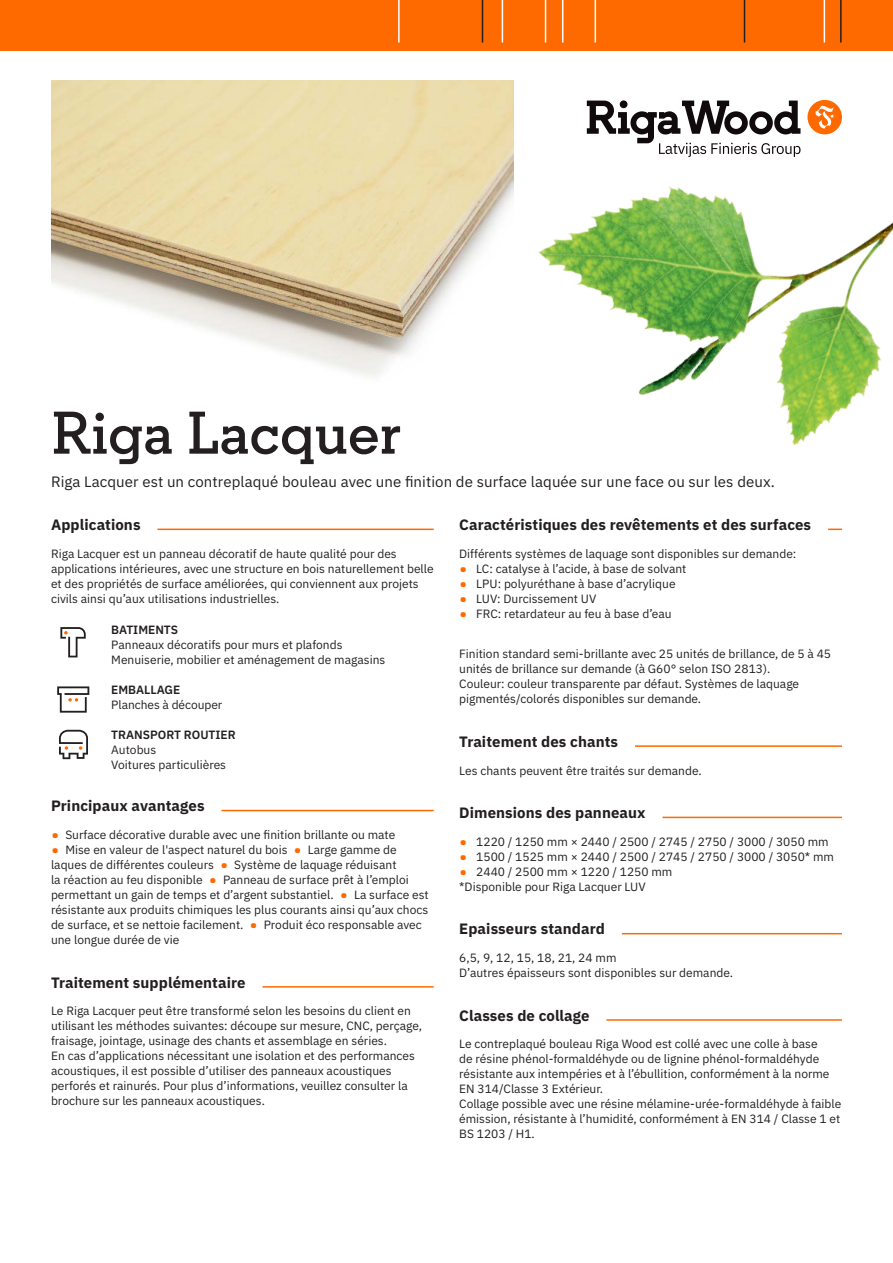
<style>
.page{position:relative;width:893px;height:1263px;background:#fff}
.page>*{position:absolute;margin:0;border:0;box-sizing:border-box;transform-origin:0 0}
.Nosaukums{font:600 60px "Regular Slab";letter-spacing:.005em;color:#231f20}
.Sadaļa{font:700 15px "IBM Plex Sans";letter-spacing:.005em;color:#231f20}
.ievadteksts{font:15px "IBM Plex Sans";letter-spacing:.005em;color:#231f20}
.pamatteksts__6{font:12px/15px "IBM Plex Sans";color:#231f20}
.pamatteksts__3{font:12px/15px "IBM Plex Sans";color:#231f20}
.tabula{font:12px "IBM Plex Sans";color:#231f20}
.Virsraksts_tabulā{font:600 12px "IBM Plex Sans";color:#231f20}
.s1{font-size:21px;color:#ff6a00}
</style>
<div class="page">
<div style="left:0;top:0;width:893px;height:51px;background:#ff6a00"></div>
<hr style="left:398px;top:0;width:2px;height:43px;background:#fff">
<img style="left:475px;top:0;width:418px;height:531px">
<hr style="left:51px;top:529px;width:383px;height:1px;background:#ff6a00">
<div style="left:51px;top:526px;width:106px;height:7px;background:#fff"></div>
<hr style="left:51px;top:810px;width:383px;height:1px;background:#ff6a00">
<div style="left:51px;top:807px;width:170px;height:7px;background:#fff"></div>
<hr style="left:51px;top:986px;width:383px;height:1px;background:#ff6a00">
<div style="left:51px;top:983px;width:212px;height:8px;background:#fff"></div>
<hr style="left:459px;top:529px;width:383px;height:1px;background:#ff6a00">
<div style="left:459px;top:526px;width:369px;height:7px;background:#fff"></div>
<hr style="left:459px;top:745px;width:383px;height:2px;background:#ff6a00">
<div style="left:459px;top:743px;width:176px;height:7px;background:#fff"></div>
<hr style="left:459px;top:817px;width:383px;height:1px;background:#ff6a00">
<div style="left:459px;top:814px;width:203px;height:7px;background:#fff"></div>
<hr style="left:459px;top:933px;width:383px;height:1px;background:#ff6a00">
<div style="left:459px;top:930px;width:163px;height:8px;background:#fff"></div>
<hr style="left:459px;top:1019px;width:383px;height:2px;background:#ff6a00">
<div style="left:459px;top:1016px;width:147px;height:8px;background:#fff"></div>
<svg style="left:60px;top:627px;width:26px;height:30px"></svg>
<svg style="left:57px;top:686px;width:32px;height:27px"></svg>
<svg style="left:59px;top:730px;width:29px;height:29px"></svg>
<img style="left:51px;top:81px;width:463px;height:303px">
<p class="Nosaukums" style="left:51px;top:396px;width:351px">Riga Lacquer</p>
<p class="ievadteksts" style="left:51px;top:470px;width:725px">Riga Lacquer est un contreplaqué bouleau avec une finition de surface laquée sur une face ou sur les deux.</p>
<p class="Sadaļa" style="left:51px;top:513px;width:91px">Applications</p>
<p class="pamatteksts__3" style="left:51px;top:545px;width:384px">Riga Lacquer est un panneau décoratif de haute qualité pour des applications intérieures, avec une structure en bois naturellement belle et des propriétés de surface améliorées, qui conviennent aux projets civils ainsi qu’aux utilisations industrielles.</p>
<p class="Virsraksts_tabulā" style="left:111px;top:620px;width:68px">BATIMENTS</p>
<p class="tabula" style="left:111px;top:636px;width:233px">Panneaux décoratifs pour murs et plafonds</p>
<p class="tabula" style="left:111px;top:651px;width:276px">Menuiserie, mobilier et aménagement de magasins</p>
<p class="Virsraksts_tabulā" style="left:111px;top:680px;width:71px">EMBALLAGE</p>
<p class="tabula" style="left:111px;top:696px;width:113px">Planches à découper</p>
<p class="Virsraksts_tabulā" style="left:111px;top:725px;width:126px">TRANSPORT ROUTIER</p>
<p class="tabula" style="left:111px;top:741px;width:47px">Autobus</p>
<p class="tabula" style="left:111px;top:756px;width:116px">Voitures particulières</p>
<p class="Sadaļa" style="left:51px;top:794px;width:155px">Principaux avantages</p>
<p class="pamatteksts__6" style="left:51px;top:826px;width:346px"><span class="s1">•</span> Surface décorative durable avec une finition brillante ou mate</p>
<p class="pamatteksts__6" style="left:51px;top:841px;width:379px"><span class="s1">•</span> Mise en valeur de l'aspect naturel du bois <span class="s1">•</span> Large gamme de laques de différentes couleurs <span class="s1">•</span> Système de laquage réduisant<br>la réaction au feu disponible <span class="s1">•</span> Panneau de surface prêt à l’emploi permettant un gain de temps et d’argent substantiel. <span class="s1">•</span> La surface est résistante aux produits chimiques les plus courants ainsi qu’aux chocs de surface, et se nettoie facilement. <span class="s1">•</span> Produit éco responsable avec une longue durée de vie</p>
<p class="Sadaļa" style="left:51px;top:970px;width:196px">Traitement supplémentaire</p>
<p class="pamatteksts__6" style="left:51px;top:1003px;width:373px">Le Riga Lacquer peut être transformé selon les besoins du client en utilisant les méthodes suivantes: découpe sur mesure, CNC, perçage, fraisage, jointage, usinage des chants et assemblage en séries.</p>
<p class="pamatteksts__6" style="left:51px;top:1048px;width:365px">En cas d’applications nécessitant une isolation et des performances acoustiques, il est possible d’utiliser des panneaux acoustiques perforés et rainurés. Pour plus d’informations, veuillez consulter la brochure sur les panneaux acoustiques.</p>
<p class="Sadaļa" style="left:459px;top:513px;width:353px">Caractéristiques des revêtements et des surfaces</p>
<p class="pamatteksts__6" style="left:459px;top:545px;width:339px">Différents systèmes de laquage sont disponibles sur demande:</p>
<p class="pamatteksts__6" style="left:459px;top:560px;width:229px"><span class="s1">•</span> LC: catalyse à l’acide, à base de solvant</p>
<p class="pamatteksts__6" style="left:459px;top:575px;width:218px"><span class="s1">•</span> LPU: polyuréthane à base d’acrylique</p>
<p class="pamatteksts__6" style="left:459px;top:590px;width:139px"><span class="s1">•</span> LUV: Durcissement UV</p>
<p class="pamatteksts__6" style="left:459px;top:605px;width:214px"><span class="s1">•</span> FRC: retardateur au feu à base d’eau</p>
<p class="pamatteksts__6" style="left:459px;top:646px;width:373px">Finition standard semi-brillante avec 25 unités de brillance, de 5 à 45 unités de brillance sur demande (à G60° selon ISO 2813).</p>
<p class="pamatteksts__6" style="left:459px;top:676px;width:341px">Couleur: couleur transparente par défaut. Systèmes de laquage pigmentés/colorés disponibles sur demande.</p>
<p class="Sadaļa" style="left:459px;top:730px;width:160px">Traitement des chants</p>
<p class="pamatteksts__6" style="left:459px;top:762px;width:244px">Les chants peuvent être traités sur demande.</p>
<p class="Sadaļa" style="left:459px;top:801px;width:188px">Dimensions des panneaux</p>
<p class="pamatteksts__6" style="left:459px;top:833px;width:371px"><span class="s1">•</span> 1220 / 1250 mm × 2440 / 2500 / 2745 / 2750 / 3000 / 3050 mm</p>
<p class="pamatteksts__6" style="left:459px;top:848px;width:376px"><span class="s1">•</span> 1500 / 1525 mm × 2440 / 2500 / 2745 / 2750 / 3000 / 3050* mm</p>
<p class="pamatteksts__6" style="left:459px;top:863px;width:215px"><span class="s1">•</span> 2440 / 2500 mm × 1220 / 1250 mm</p>
<p class="pamatteksts__6" style="left:459px;top:878px;width:188px">*Disponible pour Riga Lacquer LUV</p>
<p class="Sadaļa" style="left:459px;top:917px;width:147px">Epaisseurs standard</p>
<p class="pamatteksts__6" style="left:459px;top:949px;width:159px">6,5, 9, 12, 15, 18, 21, 24 mm</p>
<p class="pamatteksts__6" style="left:459px;top:964px;width:275px">D’autres épaisseurs sont disponibles sur demande.</p>
<p class="Sadaļa" style="left:459px;top:1003px;width:132px">Classes de collage</p>
<p class="pamatteksts__6" style="left:459px;top:1036px;width:372px">Le contreplaqué bouleau Riga Wood est collé avec une colle à base de résine phénol-formaldéhyde ou de lignine phénol-formaldéhyde résistante aux intempéries et à l’ébullition, conformément à la norme EN 314/Classe 3 Extérieur.</p>
<p class="pamatteksts__6" style="left:459px;top:1096px;width:384px;text-align:justify">Collage possible avec une résine mélamine-urée-formaldéhyde à faible émission, résistante à l’humidité, conformément à EN 314 / Classe 1 et BS 1203 / H1.</p>
</div>
